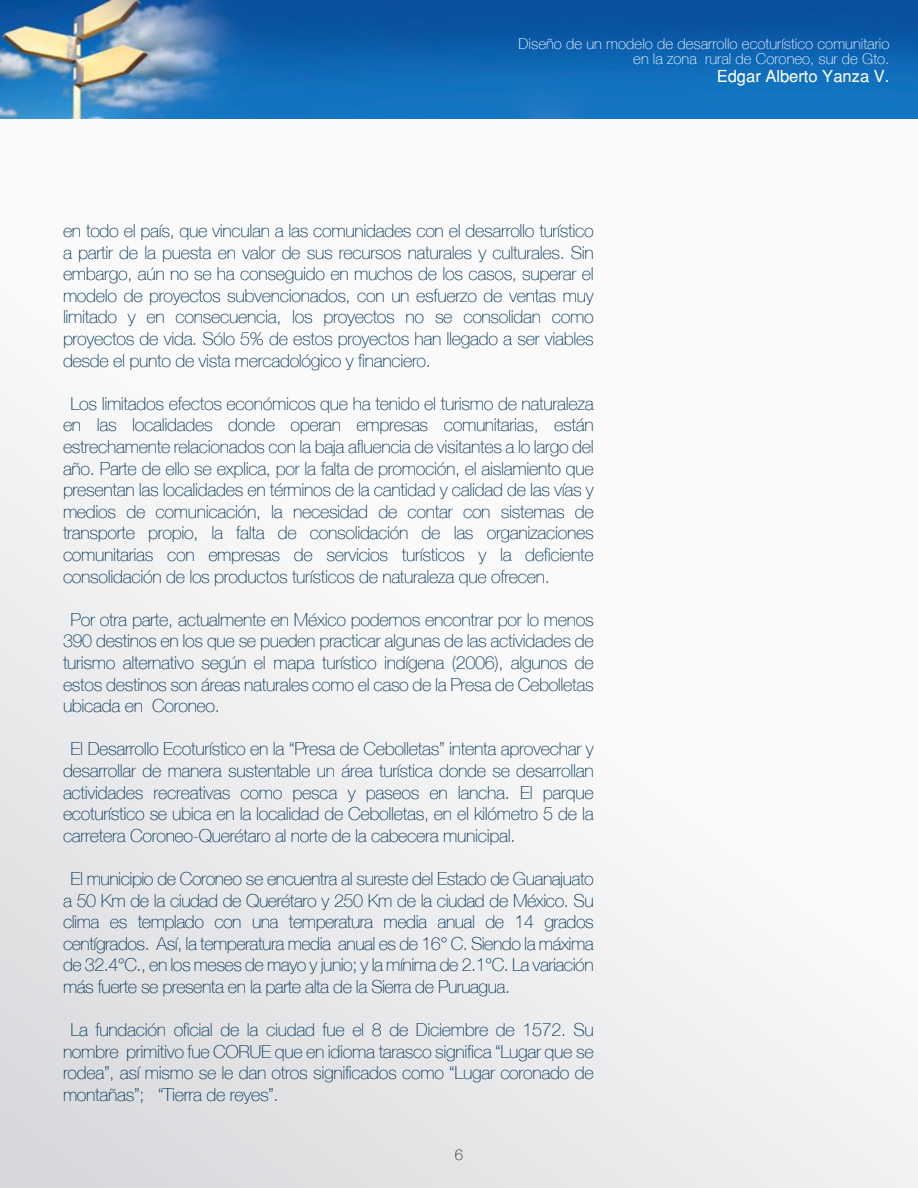
<style>
.page{position:relative;width:918px;height:1188px;background:#fff}
.page>*{position:absolute;margin:0;border:0;box-sizing:border-box;transform-origin:0 0}
.t1{font:100 18px/21.6px "Helve Nue";letter-spacing:-.02em;color:#003458;text-align:justify}
.t2{font:16.5px "Helvetica";color:#fff}
.t3{font:100 15px/15px "Helve Nue";color:#fff;text-align:right}
.t4{font:100 15px "Helve Nue";color:#1f1813}
</style>
<div class="page">
<div style="left:0;top:4px;width:918px;height:1184px;background:linear-gradient(to bottom,#fff,#e8e8e9)"></div>
<img style="left:0;top:0;width:918px;height:118px">
<p class="t3" style="left:519px;top:36px;width:372px">Diseño de un modelo de desarrollo ecoturístico comunitario en la zona rural de Coroneo, sur de Gto.</p>
<p class="t2" style="left:717px;top:67px;width:174px">Edgar Alberto Yanza V.</p>
<p class="t1" style="left:63px;top:219px;width:532px">en todo el país, que vinculan a las comunidades con el desarrollo turístico a partir de la puesta en valor de sus recursos naturales y culturales. Sin embargo, aún no se ha conseguido en muchos de los casos, superar el modelo de proyectos subvencionados, con un esfuerzo de ventas muy limitado y en consecuencia, los proyectos no se consolidan como proyectos de vida. Sólo 5% de estos proyectos han llegado a ser viables desde el punto de vista mercadológico y financiero.</p>
<p class="t1" style="left:63px;top:392px;width:532px;text-indent:8px">Los limitados efectos económicos que ha tenido el turismo de naturaleza en las localidades donde operan empresas comunitarias, están estrechamente relacionados con la baja afluencia de visitantes a lo largo del año. Parte de ello se explica, por la falta de promoción, el aislamiento que presentan las localidades en términos de la cantidad y calidad de las vías y medios de comunicación, la necesidad de contar con sistemas de transporte propio, la falta de consolidación de las organizaciones comunitarias con empresas de servicios turísticos y la deficiente consolidación de los productos turísticos de naturaleza que ofrecen.</p>
<p class="t1" style="left:63px;top:608px;width:532px;text-indent:8px">Por otra parte, actualmente en México podemos encontrar por lo menos 390 destinos en los que se pueden practicar algunas de las actividades de turismo alternativo según el mapa turístico indígena (2006), algunos de estos destinos son áreas naturales como el caso de la Presa de Cebolletas ubicada en Coroneo.</p>
<p class="t1" style="left:63px;top:738px;width:532px;text-indent:8px">El Desarrollo Ecoturístico en la “Presa de Cebolletas” intenta aprovechar y desarrollar de manera sustentable un área turística donde se desarrollan actividades recreativas como pesca y paseos en lancha. El parque ecoturístico se ubica en la localidad de Cebolletas, en el kilómetro 5 de la carretera Coroneo-Querétaro al norte de la cabecera municipal.</p>
<p class="t1" style="left:63px;top:867px;width:532px;text-indent:8px">El municipio de Coroneo se encuentra al sureste del Estado de Guanajuato a 50 Km de la ciudad de Querétaro y 250 Km de la ciudad de México. Su clima es templado con una temperatura media anual de 14 grados centígrados. Así, la temperatura media anual es de 16° C. Siendo la máxima de 32.4°C., en los meses de mayo y junio; y la mínima de 2.1°C. La variación más fuerte se presenta en la parte alta de la Sierra de Puruagua.</p>
<p class="t1" style="left:63px;top:1019px;width:532px;text-indent:8px">La fundación oficial de la ciudad fue el 8 de Diciembre de 1572. Su nombre primitivo fue CORUE que en idioma tarasco significa “Lugar que se rodea”, así mismo se le dan otros significados como “Lugar coronado de montañas”; “Tierra de reyes”.</p>
<p class="t4" style="left:455px;top:1146px;width:10px">6</p>
</div>
